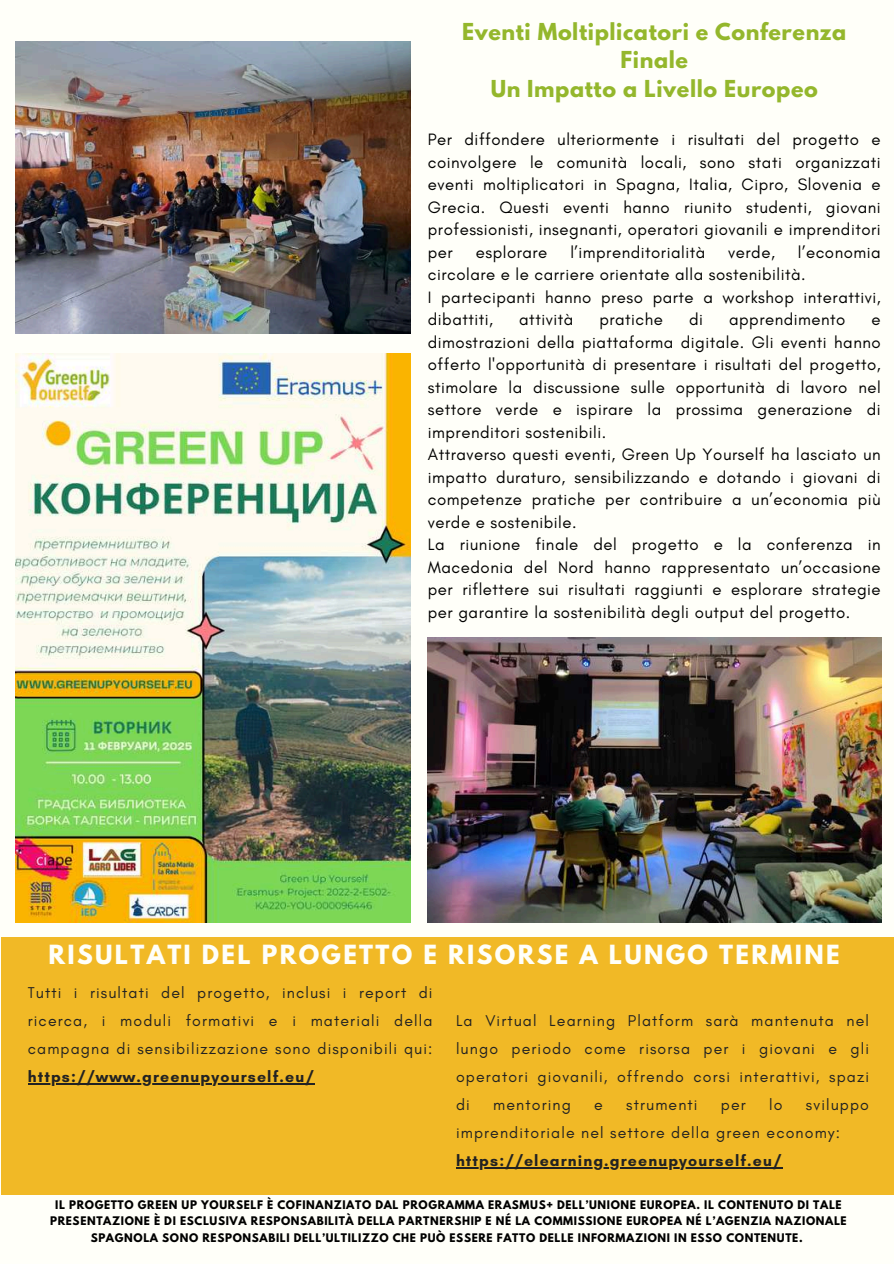
<style>
.page{position:relative;width:894px;height:1264px;background:#fff}
.page>*{position:absolute;margin:0;border:0;box-sizing:border-box;transform-origin:0 0}
.t1{font:700 23.4px "League Spartan";letter-spacing:.1em;color:#fffff9}
.t2{font:700 20.7px/28.2px "League Spartan";letter-spacing:.03em;color:#94b72c;text-align:center}
.t3{font:16.8px/22.5px "Glacial Indifference";letter-spacing:.03em;color:#000}
.t4{font:15.9px/28.2px "Glacial Indifference";letter-spacing:.07em;color:#222;text-align:justify}
.t5{font:700 15.9px "Glacial Indifference";letter-spacing:.07em;color:#222}
.t6{font:700 10.5px/16.6px "League Spartan";letter-spacing:.06em;color:#000;text-align:center}
</style>
<div class="page">
<div style="left:0;top:0;width:893px;height:1263px;background:#fffff9"></div>
<div style="left:2px;top:938px;width:891px;height:256px;background:#f1b926"></div>
<img style="left:16px;top:42px;width:394px;height:291px">
<img style="left:16px;top:353px;width:394px;height:569px">
<img style="left:427px;top:638px;width:454px;height:284px">
<hr style="left:28px;top:1083px;width:286px;height:1px;background:#222">
<hr style="left:456px;top:1167px;width:326px;height:1px;background:#222">
<p class="t2" style="left:462px;top:21px;width:385px">Eventi Moltiplicatori e Conferenza<br>Finale<br>Un Impatto a Livello Europeo</p>
<p class="t3" style="left:428px;top:128px;width:454px;text-align:justify">Per diffondere ulteriormente i risultati del progetto e coinvolgere le comunità locali, sono stati organizzati eventi moltiplicatori in Spagna, Italia, Cipro, Slovenia e Grecia. Questi eventi hanno riunito studenti, giovani professionisti, insegnanti, operatori giovanili e imprenditori per</p>
<p class="t3" style="left:428px;top:240px;width:454px;text-indent:370px">l’economia circolare e le carriere orientate alla sostenibilità.<br>I partecipanti hanno preso parte a workshop interattivi, dibattiti,</p>
<p class="t3" style="left:475px;top:240px;width:73px">esplorare</p>
<p class="t3" style="left:570px;top:240px;width:136px">l’imprenditorialità</p>
<p class="t3" style="left:728px;top:240px;width:48px">verde,</p>
<p class="t3" style="left:519px;top:308px;width:56px">attività</p>
<p class="t3" style="left:599px;top:308px;width:65px">pratiche</p>
<p class="t3" style="left:689px;top:308px;width:15px">di</p>
<p class="t3" style="left:729px;top:308px;width:118px">apprendimento</p>
<p class="t3" style="left:428px;top:308px;width:454px;text-indent:443px">e dimostrazioni della piattaforma digitale. Gli eventi hanno offerto l'opportunità di presentare i risultati del progetto, stimolare la discussione sulle opportunità di lavoro nel settore verde e ispirare la prossima generazione di imprenditori sostenibili.<br>Attraverso questi eventi, Green Up Yourself ha lasciato un impatto duraturo, sensibilizzando e dotando i giovani di competenze pratiche per contribuire a un’economia più verde e sostenibile.<br>La riunione finale del progetto e la conferenza in Macedonia del Nord hanno rappresentato un’occasione per riflettere sui risultati raggiunti e esplorare strategie per garantire la sostenibilità degli output del progetto.</p>
<h1 class="t1" style="left:48px;top:943px;width:792px">RISULTATI DEL PROGETTO E RISORSE A LUNGO TERMINE</h1>
<p class="t4" style="left:28px;top:977px;width:406px">Tutti i risultati del progetto, inclusi i report di ricerca, i moduli formativi e i materiali della campagna di sensibilizzazione sono disponibili qui:</p>
<p class="t5" style="left:28px;top:1066px;width:287px">https://www.greenupyourself.eu/</p>
<p class="t4" style="left:456px;top:1006px;width:414px">La Virtual Learning Platform sarà mantenuta nel lungo periodo come risorsa per i giovani e gli operatori giovanili, offrendo corsi interattivi, spazi di</p>
<p class="t4" style="left:456px;top:1090px;width:414px;text-indent:350px">sviluppo imprenditoriale nel settore della green economy:</p>
<p class="t5" style="left:456px;top:1151px;width:327px">https://elearning.greenupyourself.eu/</p>
<p class="t6" style="left:50px;top:1197px;width:797px">IL PROGETTO GREEN UP YOURSELF È COFINANZIATO DAL PROGRAMMA ERASMUS+ DELL’UNIONE EUROPEA. IL CONTENUTO DI TALE<br>PRESENTAZIONE È DI ESCLUSIVA RESPONSABILITÀ DELLA PARTNERSHIP E NÉ LA COMMISSIONE EUROPEA NÉ L’AGENZIA NAZIONALE<br>SPAGNOLA SONO RESPONSABILI DELL’ULTILIZZO CHE PUÒ ESSERE FATTO DELLE INFORMAZIONI IN ESSO CONTENUTE.</p>
<p class="t4" style="left:493px;top:1090px;width:79px">mentoring</p>
<p class="t4" style="left:594px;top:1090px;width:10px">e</p>
<p class="t4" style="left:626px;top:1090px;width:73px">strumenti</p>
<p class="t4" style="left:720px;top:1090px;width:26px">per</p>
<p class="t4" style="left:769px;top:1090px;width:15px">lo</p>
</div>
